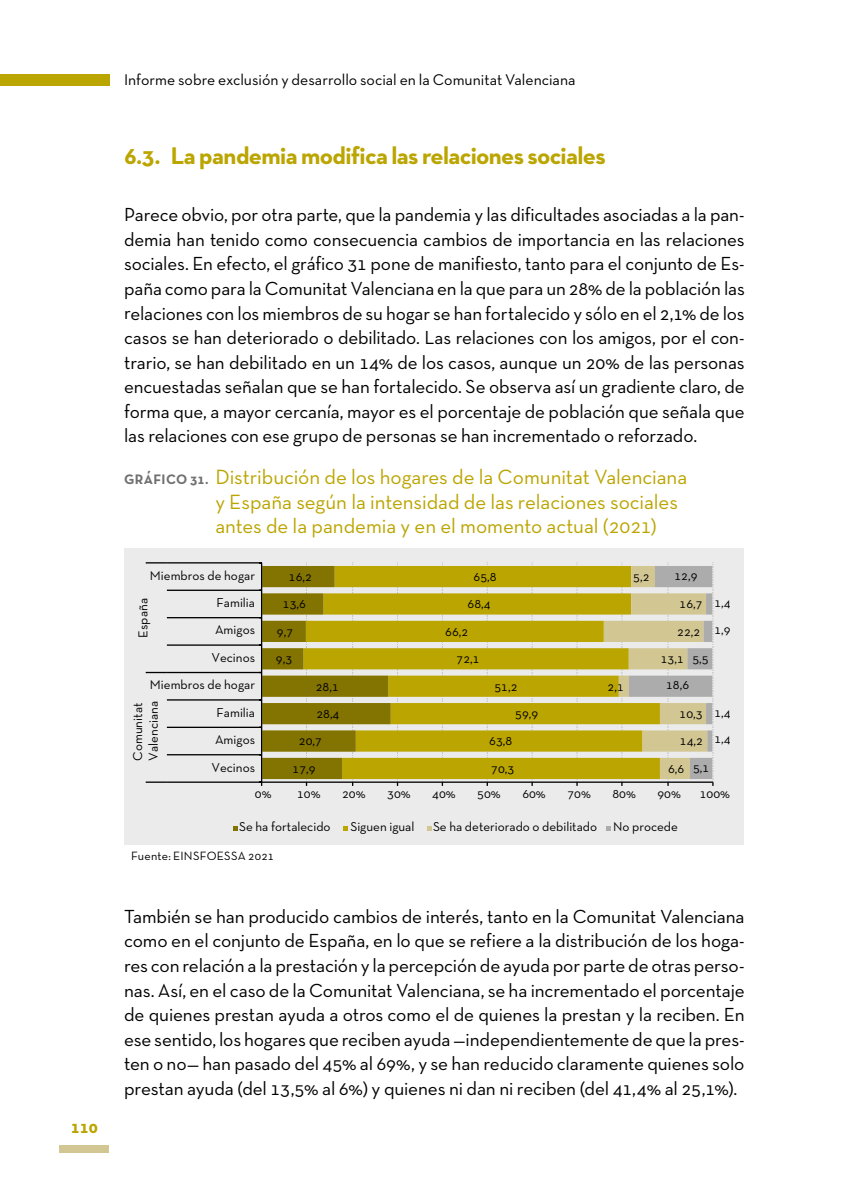
<style>
.page{position:relative;width:844px;height:1191px;background:#fff}
.page>*{position:absolute;margin:0;border:0;box-sizing:border-box;transform-origin:0 0}
.t1{font:700 24.5px "Neutra Text TF";letter-spacing:-.025em;color:#bba500}
.t2{font:21px/24.5px "Neutra Text TF";letter-spacing:-.005em;color:#bba500}
.t3{font:19.25px/24.5px "Neutra Text TF";letter-spacing:-.01em;color:#000;text-align:justify}
.t4{font:700 17.5px "Neutra Text TF";color:#bba500}
.t5{font:15.75px "Neutra Text TF";color:#000}
.t6{font:13.12px/27.5px "Neutra Text TF";color:#000}
.t7{font:12.25px "Neutra Text TF";letter-spacing:.02em;color:#000}
.s1{font-weight:700;font-size:14px;color:#707070}
</style>
<div class="page">
<div style="left:0;top:74px;width:109px;height:11px;background:#bba500"></div>
<div style="left:60px;top:1144px;width:49px;height:8px;background:#d2c692"></div>
<div style="left:124px;top:548px;width:620px;height:297px;background:#ebebeb"></div>
<svg style="left:390px;top:566px;width:213px;height:213px;fill:#bba500"></svg>
<hr style="left:261px;top:781px;width:451px;height:2px;background:#000">
<svg style="left:397px;top:564px;width:1px;height:222px"></svg>
<svg style="left:441px;top:564px;width:2px;height:222px"></svg>
<svg style="left:486px;top:564px;width:2px;height:222px"></svg>
<svg style="left:531px;top:564px;width:1px;height:222px"></svg>
<svg style="left:576px;top:564px;width:1px;height:222px"></svg>
<svg style="left:603px;top:564px;width:110px;height:222px"></svg>
<hr style="left:167px;top:781px;width:94px;height:2px;background:#000">
<hr style="left:167px;top:754px;width:94px;height:1px;background:#000">
<hr style="left:167px;top:726px;width:94px;height:2px;background:#000">
<hr style="left:167px;top:699px;width:94px;height:1px;background:#000">
<hr style="left:167px;top:672px;width:94px;height:1px;background:#000">
<hr style="left:167px;top:644px;width:94px;height:2px;background:#000">
<hr style="left:167px;top:617px;width:94px;height:1px;background:#000">
<hr style="left:167px;top:589px;width:94px;height:2px;background:#000">
<hr style="left:167px;top:562px;width:94px;height:1px;background:#000">
<hr style="left:146px;top:781px;width:21px;height:2px;background:#000">
<svg style="left:146px;top:672px;width:21px;height:1px"></svg>
<svg style="left:146px;top:562px;width:21px;height:1px"></svg>
<svg style="left:343px;top:826px;width:5px;height:5px"></svg>
<svg style="left:427px;top:826px;width:4px;height:5px"></svg>
<svg style="left:606px;top:826px;width:5px;height:5px"></svg>
<svg style="left:259px;top:562px;width:131px;height:224px"></svg>
<svg style="left:233px;top:826px;width:4px;height:5px"></svg>
<p class="t4" style="left:71px;top:1116px;width:29px">110</p>
<p class="t5" style="left:124px;top:70px;width:453px">Informe sobre exclusión y desarrollo social en la Comunitat Valenciana</p>
<p class="t1" style="left:124px;top:141px;width:483px">6.3. La pandemia modifica las relaciones sociales</p>
<p class="t3" style="left:124px;top:202px;width:622px">Parece obvio, por otra parte, que la pandemia y las dificultades asociadas a la pan&shy;demia han tenido como consecuencia cambios de importancia en las relaciones sociales. En efecto, el gráfico 31 pone de manifiesto, tanto para el conjunto de Es&shy;paña como para la Comunitat Valenciana en la que para un 28% de la población las relaciones con los miembros de su hogar se han fortalecido y sólo en el 2,1% de los casos se han deteriorado o debilitado. Las relaciones con los amigos, por el con&shy;trario, se han debilitado en un 14% de los casos, aunque un 20% de las personas encuestadas señalan que se han fortalecido. Se observa así un gradiente claro, de forma que, a mayor cercanía, mayor es el porcentaje de población que señala que las relaciones con ese grupo de personas se han incrementado o reforzado.</p>
<p class="t2" style="left:215px;top:464px;width:473px;text-indent:-91px"><span class="s1">GRÁFICO 31.</span> Distribución de los hogares de la Comunitat Valenciana y España según la intensidad de las relaciones sociales antes de la pandemia y en el momento actual (2021)</p>
<p class="t6" style="left:150px;top:561px;width:106px">Miembros de hogar</p>
<p class="t6" style="left:289px;top:562px;width:25px">16,2</p>
<p class="t6" style="left:473px;top:562px;width:25px">65,8</p>
<p class="t6" style="left:633px;top:562px;width:18px">5,2</p>
<p class="t6" style="left:674px;top:561px;width:25px">12,9</p>
<p class="t6" style="left:129px;top:637px;width:41px;rotate:-90deg">España</p>
<p class="t6" style="left:216px;top:588px;width:40px">Familia</p>
<p class="t6" style="left:215px;top:616px;width:42px">Amigos</p>
<p class="t6" style="left:283px;top:590px;width:25px">13,6</p>
<p class="t6" style="left:277px;top:617px;width:18px">9,7</p>
<p class="t6" style="left:467px;top:590px;width:25px">68,4</p>
<p class="t6" style="left:445px;top:617px;width:25px">66,2</p>
<p class="t6" style="left:679px;top:590px;width:25px">16,7</p>
<p class="t6" style="left:677px;top:617px;width:25px">22,2</p>
<p class="t6" style="left:714px;top:588px;width:18px">1,4<br>1,9</p>
<p class="t6" style="left:211px;top:643px;width:45px">Vecinos</p>
<p class="t6" style="left:276px;top:644px;width:18px">9,3</p>
<p class="t6" style="left:456px;top:644px;width:25px">72,1</p>
<p class="t6" style="left:660px;top:644px;width:25px">13,1</p>
<p class="t6" style="left:692px;top:644px;width:18px">5,5</p>
<p class="t6" style="left:150px;top:671px;width:106px">Miembros de hogar</p>
<p class="t6" style="left:315px;top:672px;width:25px">28,1</p>
<p class="t6" style="left:494px;top:672px;width:25px">51,2</p>
<p class="t6" style="left:607px;top:672px;width:18px">2,1</p>
<p class="t6" style="left:666px;top:671px;width:25px">18,6</p>
<p class="t6" style="left:130px;top:761px;width:61px;line-height:15.8px;rotate:-90deg">Comunitat<br>Valenciana</p>
<p class="t6" style="left:216px;top:698px;width:40px">Familia</p>
<p class="t6" style="left:215px;top:725px;width:42px">Amigos</p>
<p class="t6" style="left:316px;top:699px;width:25px">28,4</p>
<p class="t6" style="left:299px;top:727px;width:25px">20,7</p>
<p class="t6" style="left:515px;top:699px;width:25px">59,9</p>
<p class="t6" style="left:489px;top:727px;width:25px">63,8</p>
<p class="t6" style="left:679px;top:699px;width:25px">10,3</p>
<p class="t6" style="left:679px;top:727px;width:25px">14,2</p>
<p class="t6" style="left:714px;top:699px;width:18px;line-height:26.1px">1,4<br>1,4</p>
<p class="t6" style="left:211px;top:753px;width:45px">Vecinos</p>
<p class="t6" style="left:292px;top:754px;width:25px">17,9</p>
<p class="t6" style="left:491px;top:754px;width:25px">70,3</p>
<p class="t6" style="left:667px;top:754px;width:18px">6,6</p>
<p class="t6" style="left:692px;top:753px;width:18px">5,1</p>
<p class="t6" style="left:255px;top:779px;width:18px">0%</p>
<p class="t6" style="left:297px;top:779px;width:25px">10%</p>
<p class="t6" style="left:342px;top:779px;width:25px">20%</p>
<p class="t6" style="left:387px;top:779px;width:25px">30%</p>
<p class="t6" style="left:432px;top:779px;width:25px">40%</p>
<p class="t6" style="left:477px;top:779px;width:25px">50%</p>
<p class="t6" style="left:522px;top:779px;width:25px">60%</p>
<p class="t6" style="left:567px;top:779px;width:25px">70%</p>
<p class="t6" style="left:612px;top:779px;width:25px">80%</p>
<p class="t6" style="left:657px;top:779px;width:25px">90%</p>
<p class="t6" style="left:699px;top:779px;width:32px">100%</p>
<p class="t6" style="left:239px;top:812px;width:93px">Se ha fortalecido</p>
<p class="t6" style="left:350px;top:812px;width:66px">Siguen igual</p>
<p class="t6" style="left:433px;top:812px;width:246px">Se ha deteriorado o debilitado No procede</p>
<p class="t7" style="left:131px;top:849px;width:144px">Fuente: EINSFOESSA 2021</p>
<p class="t3" style="left:124px;top:903px;width:622px">También se han producido cambios de interés, tanto en la Comunitat Valenciana como en el conjunto de España, en lo que se refiere a la distribución de los hoga&shy;res con relación a la prestación y la percepción de ayuda por parte de otras perso&shy;nas. Así, en el caso de la Comunitat Valenciana, se ha incrementado el porcentaje de quienes prestan ayuda a otros como el de quienes la prestan y la reciben. En ese sentido, los hogares que reciben ayuda —independientemente de que la pres&shy;ten o no— han pasado del 45% al 69%, y se han reducido claramente quienes solo prestan ayuda (del 13,5% al 6%) y quienes ni dan ni reciben (del 41,4% al 25,1%).</p>
</div>
